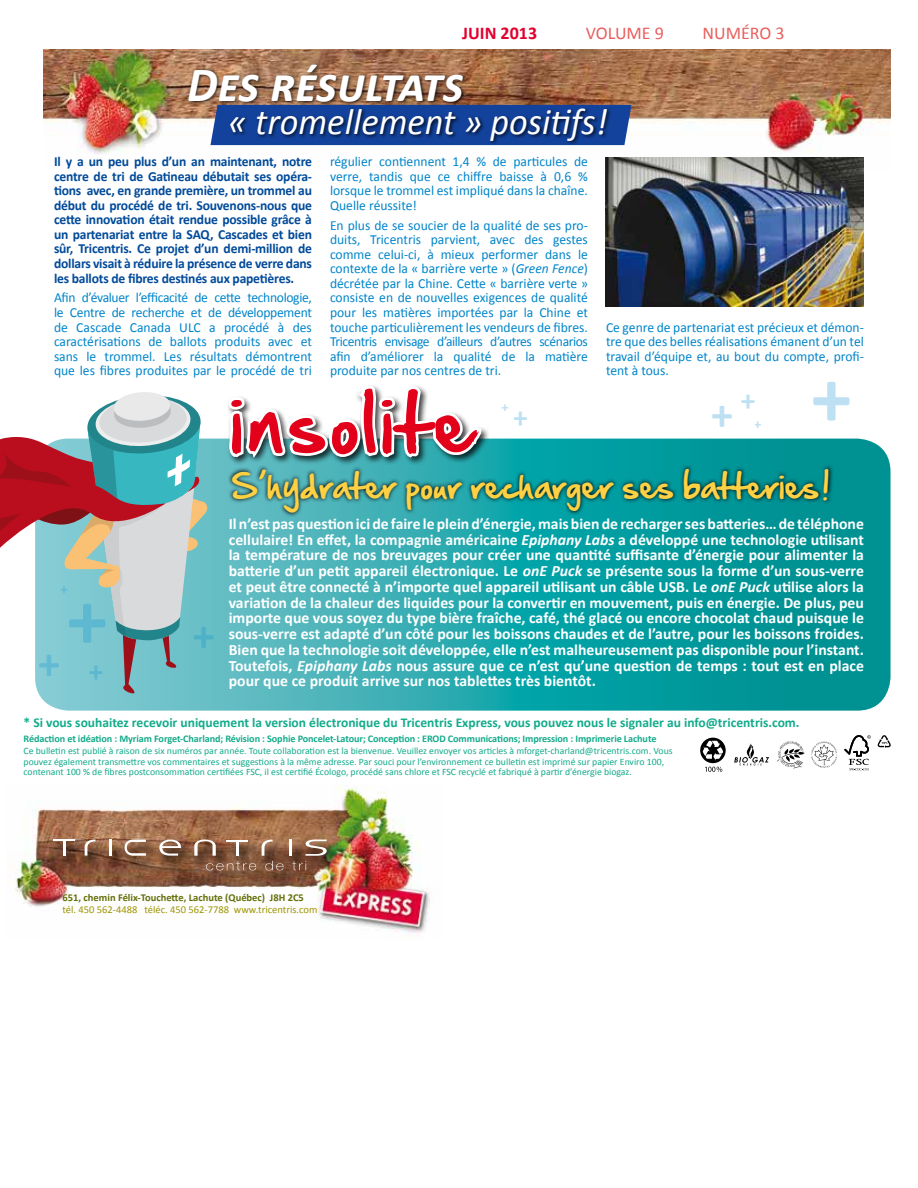
<style>
.page{position:relative;width:918px;height:1188px;background:#fff}
.page>*{position:absolute;margin:0;border:0;box-sizing:border-box;transform-origin:0 0}
.t1{font:700 82.95px "Calibri";color:#008bd0}
.t2{font:68.4px "Hand Of Sean";letter-spacing:.05em;color:#e2001a}
.t3{font:italic 700 49.5px "Calibri";letter-spacing:-.005em;color:#fff}
.t4{font:700 45px "Calibri";color:#008bd0}
.t5{font:italic 37.2px "Calibri";color:#fff}
.t6{font:30px "Hand Of Sean";color:#fed044}
.t7{font:700 30px "Calibri";color:#008bd0}
.t8{font:18px "Calibri";color:#e95f5f}
.t9{font:700 18px "Calibri";color:#e2002e}
.t10{font:700 15.75px/15.8px "Calibri";color:#fff;text-align:justify}
.t11{font:700 15px "Calibri";color:#008bd0}
.t12{font:13.8px/14.5px "Calibri";color:#0085ca;text-align:justify}
.t13{font:700 13.8px/14.5px "Calibri";letter-spacing:-.015em;color:#004a99;text-align:justify}
.t14{font:700 13.5px "Calibri";color:#12ab8b}
.t15{font:10.5px "Calibri";color:#9e9400}
.t16{font:700 10.5px "Calibri";color:#636f07}
.t17{font:700 10.2px "Calibri";letter-spacing:-.01em;color:#12ab8b}
.t18{font:9.75px/10.5px "Calibri";color:#12ab8b}
.s1{font-style:italic}
</style>
<div class="page">
<img style="left:14px;top:785px;width:416px;height:148px">
<img style="left:51px;top:839px;width:289px;height:47px">
<svg style="left:159px;top:840px;width:22px;height:16px"></svg>
<svg style="left:125px;top:839px;width:21px;height:17px"></svg>
<svg style="left:84px;top:840px;width:11px;height:16px"></svg>
<hr style="left:63px;top:841px;width:3px;height:15px;background:#fff">
<svg style="left:53px;top:840px;width:22px;height:1px"></svg>
<hr style="left:109px;top:840px;width:3px;height:16px;background:#fff">
<svg style="left:194px;top:840px;width:90px;height:30px;background:#906a53"></svg>
<hr style="left:289px;top:840px;width:3px;height:16px;background:#fff">
<svg style="left:292px;top:839px;width:35px;height:31px"></svg>
<img style="left:44px;top:50px;width:846px;height:120px">
<svg style="left:39px;top:439px;width:852px;height:272px;background:#1ea4a8"></svg>
<svg style="left:811px;top:742px;width:26px;height:26px"></svg>
<svg style="left:777px;top:741px;width:28px;height:28px"></svg>
<svg style="left:877px;top:735px;width:14px;height:13px"></svg>
<svg style="left:844px;top:735px;width:27px;height:36px"></svg>
<svg style="left:734px;top:743px;width:35px;height:22px"></svg>
<svg style="left:700px;top:738px;width:26px;height:34px"></svg>
<img style="left:606px;top:157px;width:258px;height:150px">
<svg style="left:228px;top:464px;width:605px;height:53px;background:#17878a"></svg>
<div style="left:226px;top:384px;width:264px;height:82px;background:#000;opacity:.75"></div>
<svg style="left:226px;top:384px;width:258px;height:77px"></svg>
<svg style="left:0;top:392px;width:210px;height:302px"></svg>
<svg style="left:612px;top:105px;width:19px;height:40px"></svg>
<div style="left:186px;top:63px;width:426px;height:83px;background:#000;opacity:.75"></div>
<h3 class="t9" style="left:462px;top:21px;width:76px">JUIN 2013</h3>
<h3 class="t8" style="left:586px;top:21px;width:79px">VOLUME 9</h3>
<h3 class="t8" style="left:703px;top:21px;width:84px">NUMÉRO 3</h3>
<h3 class="t3" style="left:187px;top:53px;width:278px">Des résultats</h3>
<h3 class="t5" style="left:228px;top:96px;width:381px">« tromellement » positifs!</h3>
<p class="t13" style="left:54px;top:154px;width:260px">Il y a un peu plus d’un an maintenant, notre centre de tri de Gatineau débutait ses opéra&shy;tions avec, en grande première, un trommel au début du procédé de tri. Souvenons-nous que cette innovation était rendue possible grâce à un partenariat entre la SAQ, Cascades et bien sûr, Tricentris. Ce projet d’un demi-million de dollars visait à réduire la présence de verre dans les ballots de fibres destinés aux papetières.</p>
<p class="t12" style="left:54px;top:291px;width:260px">Afin d’évaluer l’efficacité de cette technologie, le Centre de recherche et de développement de Cascade Canada ULC a procédé à des caractérisations de ballots produits avec et sans le trommel. Les résultats démontrent que les fibres produites par le procédé de tri</p>
<p class="t12" style="left:330px;top:154px;width:259px">régulier contiennent 1,4 % de particules de verre, tandis que ce chiffre baisse à 0,6 % lorsque le trommel est impliqué dans la chaîne.<br>Quelle réussite!</p>
<p class="t12" style="left:330px;top:218px;width:259px">En plus de se soucier de la qualité de ses pro&shy;duits, Tricentris parvient, avec des gestes comme celui-ci, à mieux performer dans le contexte de la « barrière verte » (<span class="s1">Green Fence</span>) décrétée par la Chine. Cette « barrière verte » consiste en de nouvelles exigences de qualité pour les matières importées par la Chine et touche particulièrement les vendeurs de fibres.<br>Tricentris envisage d’ailleurs d’autres scénarios afin d’améliorer la qualité de la matière produite par nos centres de tri.</p>
<h2 class="t2" style="left:230px;top:362px;width:245px">insolite</h2>
<p class="t11" style="left:501px;top:397px;width:9px">+</p>
<h3 class="t7" style="left:514px;top:398px;width:16px">+</h3>
<p class="t12" style="left:606px;top:320px;width:259px">Ce genre de partenariat est précieux et démon&shy;tre que des belles réalisations émanent d’un tel travail d’équipe et, au bout du compte, profi&shy;tent à tous.</p>
<h3 class="t4" style="left:712px;top:385px;width:23px">+</h3>
<h3 class="t7" style="left:740px;top:381px;width:16px">+</h3>
<p class="t11" style="left:755px;top:414px;width:9px">+</p>
<h1 class="t1" style="left:811px;top:344px;width:42px">+</h1>
<p class="t11" style="left:60px;top:579px;width:9px">+</p>
<h3 class="t4" style="left:39px;top:634px;width:23px">+</h3>
<h1 class="t1" style="left:67px;top:566px;width:42px">+</h1>
<h3 class="t7" style="left:89px;top:652px;width:16px">+</h3>
<h3 class="t4" style="left:192px;top:606px;width:23px">+</h3>
<h3 class="t6" style="left:232px;top:459px;width:599px">S’hydrater pour recharger ses batteries!</h3>
<p class="t10" style="left:229px;top:516px;width:637px">Il n’est pas question ici de faire le plein d’énergie, mais bien de recharger ses batteries… de téléphone cellulaire! En effet, la compagnie américaine <span class="s1">Epiphany Labs</span> a développé une technologie utilisant la température de nos breuvages pour créer une quantité suffisante d’énergie pour alimenter la batterie d’un petit appareil électronique. Le <span class="s1">onE Puck</span> se présente sous la forme d’un sous-verre et peut être connecté à n’importe quel appareil utilisant un câble USB. Le <span class="s1">onE Puck</span> utilise alors la variation de la chaleur des liquides pour la convertir en mouvement, puis en énergie. De plus, peu importe que vous soyez du type bière fraîche, café, thé glacé ou encore chocolat chaud puisque le sous-verre est adapté d’un côté pour les boissons chaudes et de l’autre, pour les boissons froides.<br>Bien que la technologie soit développée, elle n’est malheureusement pas disponible pour l’instant.<br>Toutefois, <span class="s1">Epiphany Labs</span> nous assure que ce n’est qu’une question de temps : tout est en place pour que ce produit arrive sur nos tablettes très bientôt.</p>
<p class="t14" style="left:24px;top:714px;width:777px">* Si vous souhaitez recevoir uniquement la version électronique du Tricentris Express, vous pouvez nous le signaler au info@tricentris.com.</p>
<p class="t17" style="left:24px;top:732px;width:634px">Rédaction et idéation : Myriam Forget-Charland; Révision : Sophie Poncelet-Latour; Conception : EROD Communications; Impression : Imprimerie Lachute</p>
<p class="t18" style="left:24px;top:746px;width:651px">Ce bulletin est publié à raison de six numéros par année. Toute collaboration est la bienvenue. Veuillez envoyer vos articles à mforget-charland@tricentris.com. Vous pouvez également transmettre vos commentaires et suggestions à la même adresse. Par souci pour l’environnement ce bulletin est imprimé sur papier Enviro 100, contenant 100 % de fibres postconsommation certifiées FSC, il est certifié Écologo, procédé sans chlore et FSC recyclé et fabriqué à partir d’énergie biogaz.</p>
<p class="t16" style="left:63px;top:891px;width:243px">651, chemin Félix-Touchette, Lachute (Québec) J8H 2C5</p>
<p class="t15" style="left:63px;top:903px;width:256px">tél. 450 562-4488 téléc. 450 562-7788 www.tricentris.com</p>
</div>
